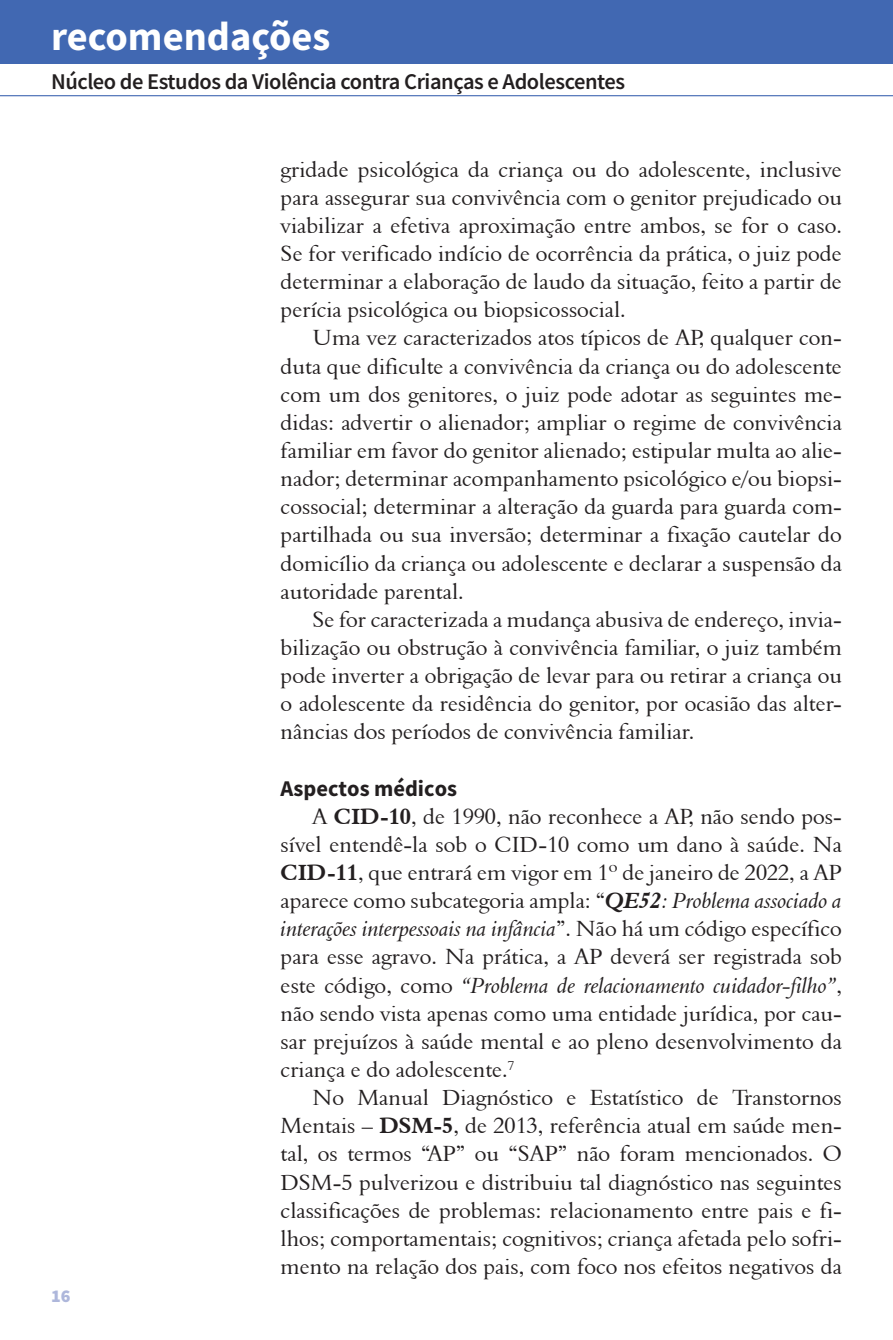
<style>
.page{position:relative;width:893px;height:1340px;background:#fff}
.page>*{position:absolute;margin:0;border:0;box-sizing:border-box;transform-origin:0 0}
.t1{font:700 40.5px "Source Sans Pro";color:#fff}
.texto{font:22.5px/28.1px "Aldine 401 BT Roman A";color:#231f20;text-align:justify}
.t2{font:600 22.5px "Source Sans Pro";letter-spacing:-.02em;color:#231f20}
.Intertitulo{font:700 22.5px "Source Sans Pro";color:#231f20}
.t3{font:900 18px "Source Sans Pro";color:#aeb7db}
.s1{font-family:"Aldine 401 BT Bold A"}
.s2{font-family:"Aldine 401 BT Bold Italic A"}
.s3{font-family:"Aldine 401 BT Italic A"}
</style>
<div class="page">
<div style="left:0;top:0;width:893px;height:64px;background:#4168b2"></div>
<hr style="left:0;top:95px;width:893px;height:1px;background:#4168b2">
<p class="t1" style="left:51px;top:10px;width:281px">recomendações</p>
<p class="t2" style="left:51px;top:66px;width:576px">Núcleo de Estudos da Violência contra Crianças e Adolescentes</p>
<p class="t3" style="left:51px;top:1283px;width:21px">16</p>
<p class="texto" style="left:281px;top:155px;width:563px">gridade psicológica da criança ou do adolescente, inclusive para assegurar sua convivência com o genitor prejudicado ou viabilizar a efetiva aproximação entre ambos, se for o caso.<br>Se for verificado indício de ocorrência da prática, o juiz pode determinar a elaboração de laudo da situação, feito a partir de perícia psicológica ou biopsicossocial.</p>
<p class="texto" style="left:281px;top:323px;width:563px;text-indent:32px">Uma vez caracterizados atos típicos de AP, qualquer con&shy;duta que dificulte a convivência da criança ou do adolescente com um dos genitores, o juiz pode adotar as seguintes me&shy;didas: advertir o alienador; ampliar o regime de convivência familiar em favor do genitor alienado; estipular multa ao alie&shy;nador; determinar acompanhamento psicológico e/ou biopsi&shy;cossocial; determinar a alteração da guarda para guarda com&shy;partilhada ou sua inversão; determinar a fixação cautelar do domicílio da criança ou adolescente e declarar a suspensão da autoridade parental.</p>
<p class="texto" style="left:281px;top:605px;width:563px;text-indent:32px">Se for caracterizada a mudança abusiva de endereço, invia&shy;bilização ou obstrução à convivência familiar, o juiz também pode inverter a obrigação de levar para ou retirar a criança ou o adolescente da residência do genitor, por ocasião das alter&shy;nâncias dos períodos de convivência familiar.</p>
<p class="Intertitulo" style="left:281px;top:773px;width:178px">Aspectos médicos</p>
<p class="texto" style="left:281px;top:802px;width:563px;text-indent:32px">A <span class="s1">CID-10</span>, de 1990, não reconhece a AP, não sendo pos&shy;sível entendê-la sob o CID-10 como um dano à saúde. Na <span class="s1">CID-11</span>, que entrará em vigor em 1º de janeiro de 2022, a AP aparece como subcategoria ampla: “<span class="s2">QE52</span><span class="s3">: Problema associado a interações interpessoais na infância</span>”. Não há um código específico para esse agravo. Na prática, a AP deverá ser registrada sob este código, como <span class="s3">“Problema de relacionamento cuidador-filho”</span>, não sendo vista apenas como uma entidade jurídica, por cau&shy;sar prejuízos à saúde mental e ao pleno desenvolvimento da criança e do adolescente.<sup>7</sup></p>
<p class="texto" style="left:281px;top:1083px;width:563px;text-indent:32px">No Manual Diagnóstico e Estatístico de Transtornos Mentais – <span class="s1">DSM-5</span>, de 2013, referência atual em saúde men&shy;tal, os termos “AP” ou “SAP” não foram mencionados. O DSM-5 pulverizou e distribuiu tal diagnóstico nas seguintes classificações de problemas: relacionamento entre pais e fi&shy;lhos; comportamentais; cognitivos; criança afetada pelo sofri&shy;mento na relação dos pais, com foco nos efeitos negativos da</p>
</div>
